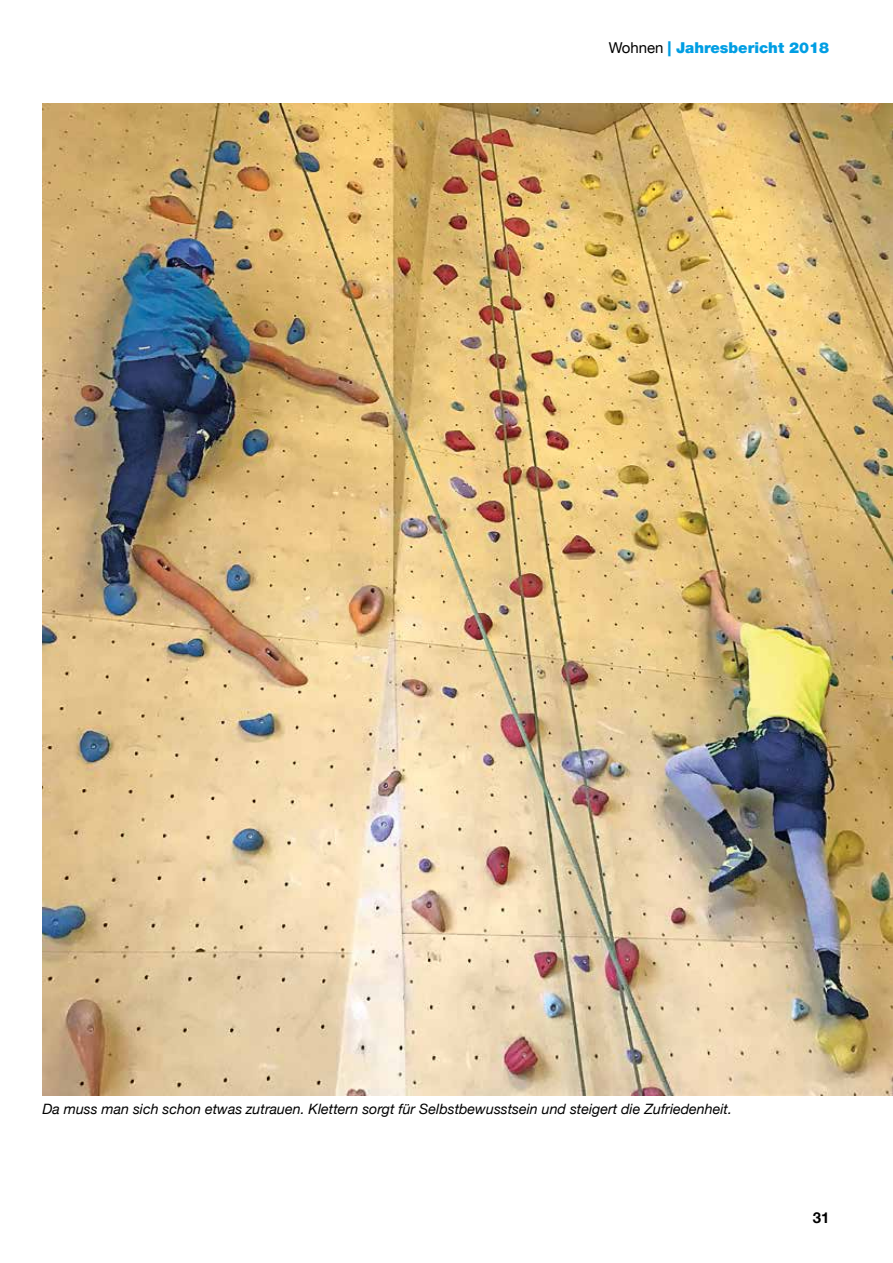
<style>
.page{position:relative;width:893px;height:1263px;background:#fff}
.page>*{position:absolute;margin:0;border:0;box-sizing:border-box;transform-origin:0 0}
.t1{font:900 15px "Helvetica Neue LT Com";color:#009ee3}
.t2{font:700 15px "Helvetica Neue LT Com";color:#000}
.t3{font:italic 14.25px "Helvetica Neue";color:#000}
.s1{font-weight:400;color:#000}
</style>
<div class="page">
<img style="left:43px;top:103px;width:850px;height:993px">
<p class="t1" style="left:609px;top:39px;width:222px"><span class="s1">Wohnen</span> | Jahresbericht 2018</p>
<p class="t3" style="left:43px;top:1098px;width:691px">Da muss man sich schon etwas zutrauen. Klettern sorgt für Selbstbewusstsein und steigert die Zufriedenheit.</p>
<p class="t2" style="left:813px;top:1208px;width:18px">31</p>
</div>
